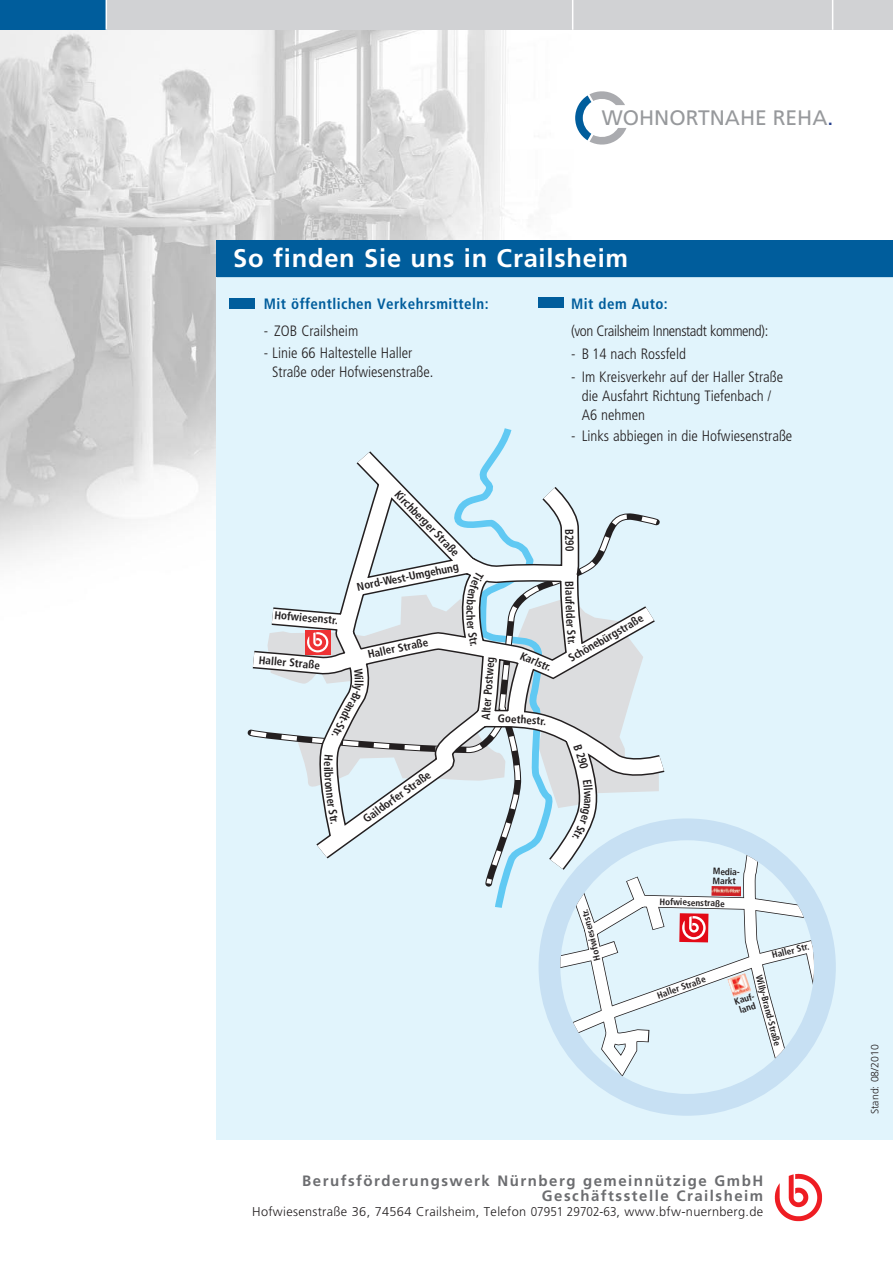
<style>
.page{position:relative;width:893px;height:1263px;background:#fff}
.page>*{position:absolute;margin:0;border:0;box-sizing:border-box;transform-origin:0 0}
.t1{font:700 25.5px "Frutiger";letter-spacing:.03em;color:#fff}
.t2{font:21px "Frutiger";color:#97999c}
.t3{font:300 condensed 15px/18.8px "Frutiger";color:#231f20}
.t4{font:700 15px/15.3px "Frutiger";letter-spacing:.1em;color:#6c6d70;text-align:right}
.t5{font:700 condensed 15px "Frutiger";letter-spacing:.03em;color:#005d9c}
.t6{font:300 condensed 15px "Frutiger";letter-spacing:-.03em;color:#231f20}
.t7{font:300 12.75px "Frutiger";letter-spacing:.025em;color:#231f20}
.t8{font:700 condensed 11.85px "Frutiger";color:#231f20;scale:.9 1}
.t9{font:700 condensed 11.55px "Frutiger";color:#231f20;scale:.95 1}
.t10{font:700 condensed 11.4px "Frutiger";color:#231f20;scale:.96 1}
.t11{font:700 condensed 11.4px "Frutiger";color:#231f20}
.t12{font:700 condensed 11.25px "Frutiger";color:#231f20}
.t13{font:300 10.5px "Frutiger";color:#231f20}
.t14{font:700 condensed 9.3px/9.3px "Frutiger";color:#231f20}
.t15{font:700 condensed 6.3px "Frutiger";color:#231f20}
.s1{color:#253f8e}
</style>
<div class="page">
<img style="left:774px;top:1173px;width:49px;height:49px">
<img style="left:0;top:30px;width:627px;height:812px">
<div style="left:217px;top:276px;width:676px;height:864px;background:#e1f4fc"></div>
<hr style="left:217px;top:276px;width:676px;height:1px;background:#005d9c">
<div style="left:230px;top:298px;width:25px;height:10px;background:#005d9c"></div>
<div style="left:538px;top:298px;width:25px;height:10px;background:#005d9c"></div>
<div style="left:106px;top:0;width:787px;height:30px;background:#d1d2d4"></div>
<div style="left:0;top:0;width:106px;height:30px;background:#005d9c"></div>
<hr style="left:572px;top:0;width:1px;height:30px;background:#fff">
<hr style="left:832px;top:0;width:1px;height:30px;background:#fff">
<hr style="left:106px;top:0;width:1px;height:30px;background:#fff">
<svg style="left:575px;top:90px;width:51px;height:56px"></svg>
<div style="left:217px;top:240px;width:676px;height:36px;background:#005d9c"></div>
<svg style="left:247px;top:437px;width:418px;height:442px"></svg>
<div style="left:305px;top:630px;width:26px;height:25px;background:#ee3234"></div>
<svg style="left:307px;top:632px;width:21px;height:20px"></svg>
<div style="left:539px;top:818px;width:297px;height:298px;background:#c7e0f3;border-radius:50%"></div>
<svg style="left:332px;top:668px;width:32px;height:68px"></svg>
<svg style="left:324px;top:755px;width:14px;height:69px"></svg>
<svg style="left:573px;top:744px;width:16px;height:25px"></svg>
<svg style="left:560px;top:780px;width:254px;height:314px"></svg>
<svg style="left:566px;top:601px;width:10px;height:43px"></svg>
<svg style="left:565px;top:530px;width:9px;height:21px"></svg>
<svg style="left:466px;top:571px;width:18px;height:75px"></svg>
<h2 class="t2" style="left:602px;top:105px;width:233px">WOHNORTNAHE REHA<span class="s1">.</span></h2>
<h1 class="t1" style="left:233px;top:243px;width:396px">So finden Sie uns in Crailsheim</h1>
<p class="t5" style="left:571px;top:295px;width:98px">Mit dem Auto:</p>
<p class="t6" style="left:571px;top:322px;width:199px">(von Crailsheim Innenstadt kommend):</p>
<p class="t3" style="left:571px;top:345px;width:116px">- B 14 nach Rossfeld</p>
<p class="t3" style="left:582px;top:368px;width:203px;text-indent:-11px">- Im Kreisverkehr auf der Haller Straße die Ausfahrt Richtung Tiefenbach /<br>A6 nehmen</p>
<p class="t3" style="left:571px;top:427px;width:223px">- Links abbiegen in die Hofwiesenstraße</p>
<p class="t5" style="left:264px;top:295px;width:227px">Mit öffentlichen Verkehrsmitteln:</p>
<p class="t3" style="left:264px;top:322px;width:96px">- ZOB Crailsheim</p>
<p class="t3" style="left:272px;top:344px;width:163px;text-indent:-9px">- Linie 66 Haltestelle Haller<br>Straße oder Hofwiesenstraße.</p>
<p class="t12" style="left:275px;top:608px;width:65px;rotate:5deg">Hofwiesenstr.</p>
<p class="t12" style="left:259px;top:653px;width:63px;rotate:5deg">Haller Straße</p>
<p class="t9" style="left:402px;top:487px;width:92px;rotate:46deg">Kirchberger Straße</p>
<p class="t12" style="left:356px;top:580px;width:105px;rotate:-11deg">Nord-West-Umgehung</p>
<p class="t8" style="left:478px;top:610px;width:7px;rotate:90deg">c</p>
<p class="t12" style="left:367px;top:647px;width:63px;rotate:-11deg">Haller Straße</p>
<p class="t8" style="left:366px;top:680px;width:5px;rotate:90deg">l</p>
<p class="t12" style="left:523px;top:649px;width:34px;rotate:23deg">Karlstr.</p>
<p class="t8" style="left:479px;top:719px;width:71px;rotate:-86deg">Alter Postweg</p>
<p class="t12" style="left:498px;top:711px;width:50px;rotate:4deg">Goethestr.</p>
<p class="t8" style="left:576px;top:581px;width:23px;rotate:89deg">Blau</p>
<p class="t11" style="left:566px;top:653px;width:86px;rotate:-30deg">Schönebürgstraße</p>
<p class="t10" style="left:361px;top:815px;width:85px;rotate:-36deg">Gaildorfer Straße</p>
<p class="t14" style="left:593px;top:961px;width:54px;rotate:-104deg">Hofwiesenstr.</p>
<p class="t14" style="left:713px;top:866px;width:30px;rotate:2deg">Media-<br>Markt</p>
<p class="t14" style="left:660px;top:897px;width:67px;rotate:2deg">Hofwiesenstraße</p>
<p class="t14" style="left:656px;top:991px;width:52px;rotate:-19deg">Haller Straße</p>
<p class="t14" style="left:771px;top:951px;width:40px;rotate:-14deg">Haller Str.</p>
<p class="t14" style="left:763px;top:974px;width:75px;rotate:75deg">Willy-Brand-Straße</p>
<p class="t14" style="left:733px;top:997px;width:22px;rotate:-18deg">Kauf&shy;land</p>
<p class="t15" style="left:769px;top:993px;width:51px;rotate:75deg">Willy-Brand-Straße</p>
<p class="t4" style="left:302px;top:1173px;width:462px">Berufsförderungswerk Nürnberg gemeinnützige GmbH<br>Geschäftsstelle Crailsheim</p>
<p class="t7" style="left:252px;top:1205px;width:512px">Hofwiesenstraße 36, 74564 Crailsheim, Telefon 07951 29702-63, www.bfw-nuernberg.de</p>
<p class="t13" style="left:869px;top:1114px;width:71px;rotate:-90deg">Stand: 08/2010</p>
</div>
